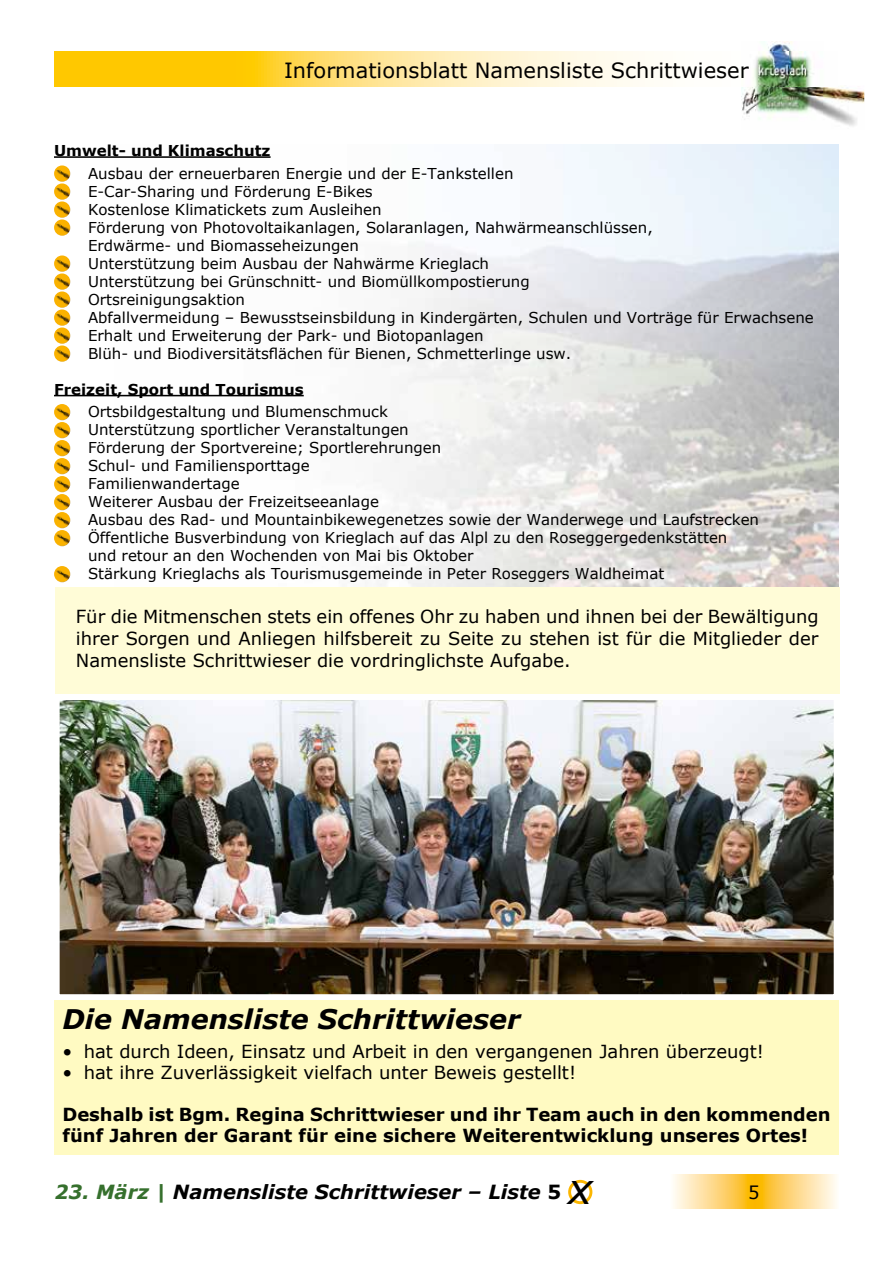
<style>
.page{position:relative;width:893px;height:1263px;background:#fff}
.page>*{position:absolute;margin:0;border:0;box-sizing:border-box;transform-origin:0 0}
.t1{font:italic 42.15px "Verdana";color:#000}
.t2{font:italic 700 27px "Verdana";color:#000}
.t3{font:21px "Verdana";color:#000}
.t4{font:italic 700 19.5px "Verdana";color:#000}
.t5{font:18px/21.6px "Verdana";color:#000;text-align:justify}
.t6{font:700 18px/21px "Verdana";color:#000}
.t7{font:15px/18px "Verdana";color:#000}
.t8{font:700 15px "Verdana";color:#000}
.s1{color:#36702d}
.s2{font-style:normal}
</style>
<div class="page">
<svg style="left:673px;top:1175px;width:164px;height:34px;background:#fdd881"></svg>
<svg style="left:55px;top:52px;width:590px;height:34px;background:#ffde70"></svg>
<img style="left:768px;top:42px;width:38px;height:10px">
<img style="left:741px;top:86px;width:123px;height:40px">
<img style="left:753px;top:52px;width:61px;height:34px">
<div style="left:568px;top:1180px;width:24px;height:24px;border:3px solid #fbb600;border-radius:50%"></div>
<img style="left:115px;top:145px;width:724px;height:443px">
<img style="left:59px;top:700px;width:775px;height:295px">
<div style="left:54px;top:1000px;width:785px;height:154px;background:#fffac2"></div>
<div style="left:55px;top:588px;width:785px;height:106px;background:#fffcd7"></div>
<hr style="left:54px;top:156px;width:217px;height:2px;background:#000">
<hr style="left:54px;top:395px;width:250px;height:1px;background:#000">
<img style="left:54px;top:165px;width:16px;height:17px;border-radius:8px">
<img style="left:54px;top:183px;width:16px;height:17px;border-radius:8px">
<img style="left:54px;top:201px;width:16px;height:17px;border-radius:8px">
<img style="left:54px;top:219px;width:16px;height:17px;border-radius:8px">
<img style="left:54px;top:255px;width:16px;height:17px;border-radius:8px">
<img style="left:54px;top:273px;width:16px;height:17px;border-radius:8px">
<img style="left:54px;top:291px;width:16px;height:17px;border-radius:8px">
<img style="left:54px;top:309px;width:16px;height:17px;border-radius:8px">
<img style="left:54px;top:327px;width:16px;height:17px;border-radius:8px">
<img style="left:54px;top:345px;width:16px;height:17px;border-radius:8px">
<img style="left:54px;top:404px;width:16px;height:16px;border-radius:8px">
<img style="left:54px;top:422px;width:16px;height:16px;border-radius:8px">
<img style="left:54px;top:440px;width:16px;height:16px;border-radius:8px">
<img style="left:54px;top:458px;width:16px;height:16px;border-radius:8px">
<img style="left:54px;top:476px;width:16px;height:16px;border-radius:8px">
<img style="left:54px;top:494px;width:16px;height:16px;border-radius:8px">
<img style="left:54px;top:512px;width:16px;height:16px;border-radius:8px">
<img style="left:54px;top:530px;width:16px;height:16px;border-radius:8px">
<img style="left:54px;top:566px;width:16px;height:16px;border-radius:8px">
<h3 class="t3" style="left:284px;top:57px;width:466px">Informationsblatt Namensliste Schrittwieser</h3>
<p class="t8" style="left:54px;top:141px;width:218px">Umwelt- und Klimaschutz</p>
<p class="t7" style="left:88px;top:164px;width:727px">Ausbau der erneuerbaren Energie und der E-Tankstellen<br>E-Car-Sharing und Förderung E-Bikes<br>Kostenlose Klimatickets zum Ausleihen<br>Förderung von Photovoltaikanlagen, Solaranlagen, Nahwärmeanschlüssen,<br>Erdwärme- und Biomasseheizungen<br>Unterstützung beim Ausbau der Nahwärme Krieglach<br>Unterstützung bei Grünschnitt- und Biomüllkompostierung<br>Ortsreinigungsaktion<br>Abfallvermeidung – Bewusstseinsbildung in Kindergärten, Schulen und Vorträge für Erwachsene Erhalt und Erweiterung der Park- und Biotopanlagen<br>Blüh- und Biodiversitätsflächen für Bienen, Schmetterlinge usw.</p>
<p class="t8" style="left:54px;top:379px;width:251px">Freizeit, Sport und Tourismus</p>
<p class="t7" style="left:88px;top:403px;width:673px">Ortsbildgestaltung und Blumenschmuck<br>Unterstützung sportlicher Veranstaltungen<br>Förderung der Sportvereine; Sportlerehrungen<br>Schul- und Familiensporttage<br>Familienwandertage<br>Weiterer Ausbau der Freizeitseeanlage<br>Ausbau des Rad- und Mountainbikewegenetzes sowie der Wanderwege und Laufstrecken Öffentliche Busverbindung von Krieglach auf das Alpl zu den Roseggergedenkstätten und retour an den Wochenden von Mai bis Oktober<br>Stärkung Krieglachs als Tourismusgemeinde in Peter Roseggers Waldheimat</p>
<p class="t5" style="left:76px;top:606px;width:744px">Für die Mitmenschen stets ein offenes Ohr zu haben und ihnen bei der Bewältigung ihrer Sorgen und Anliegen hilfsbereit zu Seite zu stehen ist für die Mitglieder der Namensliste Schrittwieser die vordringlichste Aufgabe.</p>
<h2 class="t2" style="left:63px;top:1002px;width:459px">Die Namensliste Schrittwieser</h2>
<p class="t5" style="left:63px;top:1041px;width:703px">• hat durch Ideen, Einsatz und Arbeit in den vergangenen Jahren überzeugt!</p>
<p class="t5" style="left:63px;top:1062px;width:515px">• hat ihre Zuverlässigkeit vielfach unter Beweis gestellt!</p>
<p class="t6" style="left:63px;top:1104px;width:770px">Deshalb ist Bgm. Regina Schrittwieser und ihr Team auch in den kommenden fünf Jahren der Garant für eine sichere Weiterentwicklung unseres Ortes!</p>
<h1 class="t1" style="left:568px;top:1162px;width:26px">x</h1>
<h3 class="t4" style="left:55px;top:1179px;width:508px"><span class="s1">23. März |</span> Namensliste Schrittwieser – Liste <span class="s2">5</span></h3>
<p class="t5" style="left:748px;top:1181px;width:13px">5</p>
</div>
